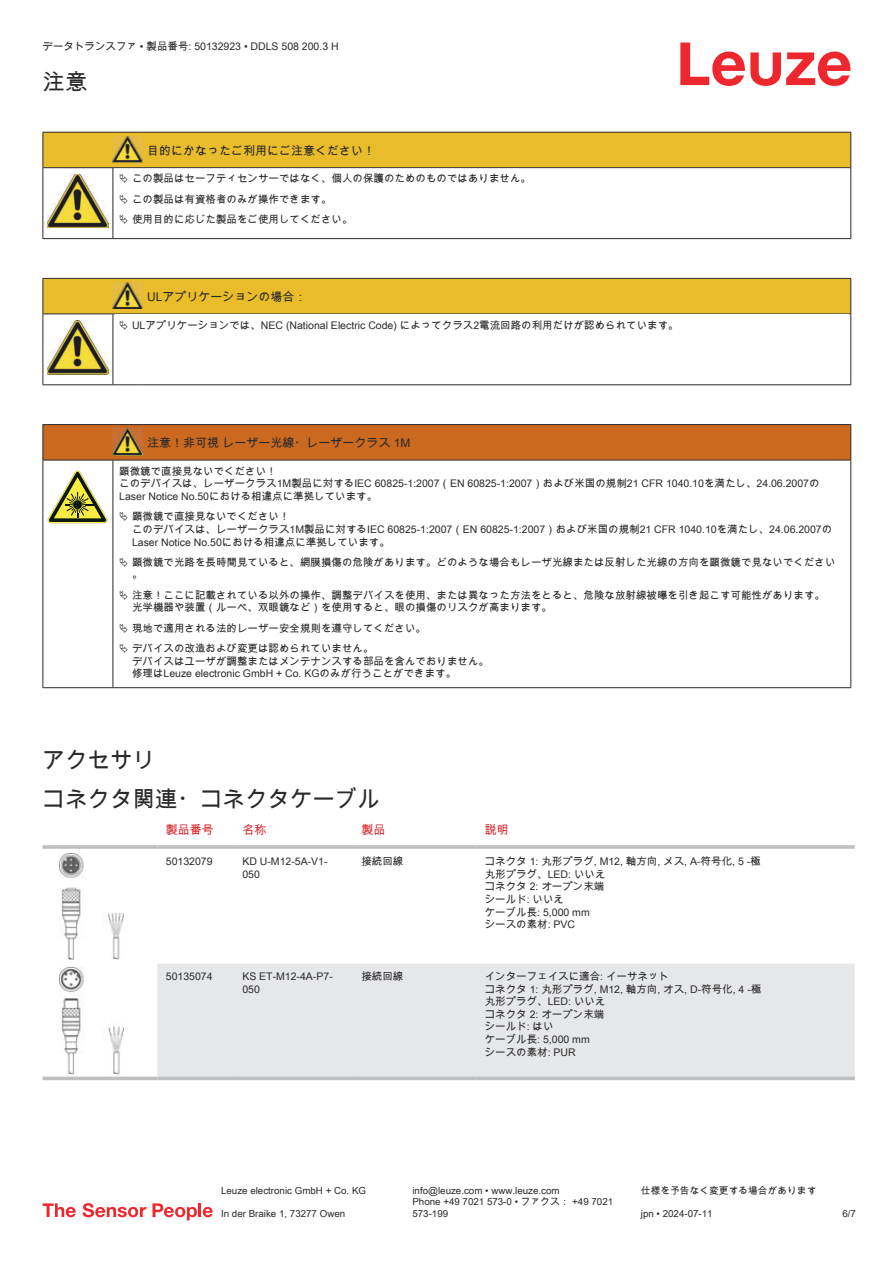
<style>
.page{position:relative;width:893px;height:1263px;background:#fff}
.page>*{position:absolute;margin:0;border:0;box-sizing:border-box;transform-origin:0 0}
.t1{font:22.5px/38.7px "Arial Unicode MS";color:#2b292a}
.t2{font:12px "Arial Unicode MS";color:#2b292a}
.t3{font:12px "Arial Unicode MS";color:#db2a30}
.t4{font:10.5px/12.6px "Arial Unicode MS";color:#2b292a}
.t5{font:9.75px/11.7px "Arial Unicode MS";color:#2b292a}
</style>
<div class="page">
<svg style="left:680px;top:43px;width:170px;height:43px"></svg>
<svg style="left:43px;top:959px;width:811px;height:122px"></svg>
<div style="left:157px;top:963px;width:698px;height:113px;background:#e6e7e9"></div>
<hr style="left:43px;top:845px;width:114px;height:4px;background:#c3c5c7">
<svg style="left:157px;top:845px;width:77px;height:4px"></svg>
<hr style="left:234px;top:845px;width:119px;height:4px;background:#c4c6c7">
<hr style="left:353px;top:845px;width:123px;height:4px;background:#c3c5c7">
<svg style="left:476px;top:845px;width:379px;height:4px;fill:#cacccd"></svg>
<svg style="left:43px;top:1076px;width:114px;height:4px"></svg>
<svg style="left:157px;top:1076px;width:77px;height:4px"></svg>
<svg style="left:234px;top:1076px;width:119px;height:4px"></svg>
<svg style="left:353px;top:1076px;width:123px;height:4px"></svg>
<svg style="left:476px;top:1076px;width:379px;height:4px;fill:#bdbfc1"></svg>
<img style="left:59px;top:853px;width:65px;height:106px">
<img style="left:59px;top:968px;width:65px;height:106px">
<svg style="left:43px;top:1203px;width:33px;height:14px"></svg>
<svg style="left:83px;top:1203px;width:63px;height:14px"></svg>
<svg style="left:153px;top:1203px;width:44px;height:17px"></svg>
<hr style="left:198px;top:1203px;width:3px;height:14px;background:#ed272d">
<svg style="left:203px;top:1207px;width:10px;height:10px"></svg>
<hr style="left:43px;top:238px;width:70px;height:1px;background:#2b292a">
<hr style="left:113px;top:238px;width:30px;height:1px;background:#2b292a">
<hr style="left:143px;top:238px;width:708px;height:1px;background:#2b292a">
<div style="left:44px;top:279px;width:806px;height:34px;background:#e8bc2a"></div>
<hr style="left:43px;top:278px;width:70px;height:1px;background:#2b292a">
<hr style="left:43px;top:279px;width:1px;height:34px;background:#2b292a">
<hr style="left:43px;top:313px;width:70px;height:1px;background:#2b292a">
<hr style="left:113px;top:278px;width:30px;height:1px;background:#2b292a">
<hr style="left:113px;top:313px;width:30px;height:1px;background:#2b292a">
<hr style="left:143px;top:278px;width:708px;height:1px;background:#2b292a">
<hr style="left:850px;top:279px;width:1px;height:34px;background:#2b292a">
<hr style="left:143px;top:313px;width:708px;height:1px;background:#2b292a">
<hr style="left:43px;top:314px;width:1px;height:66px;background:#2b292a">
<hr style="left:113px;top:314px;width:1px;height:66px;background:#2b292a">
<hr style="left:850px;top:314px;width:1px;height:66px;background:#2b292a">
<hr style="left:43px;top:384px;width:70px;height:1px;background:#2b292a">
<hr style="left:113px;top:384px;width:30px;height:1px;background:#2b292a">
<hr style="left:143px;top:384px;width:708px;height:1px;background:#2b292a">
<img style="left:113px;top:283px;width:30px;height:26px">
<img style="left:47px;top:320px;width:61px;height:54px">
<div style="left:44px;top:425px;width:806px;height:35px;background:#ca691f"></div>
<hr style="left:43px;top:424px;width:70px;height:1px;background:#2b292a">
<hr style="left:43px;top:425px;width:1px;height:35px;background:#2b292a">
<hr style="left:43px;top:460px;width:70px;height:1px;background:#2b292a">
<hr style="left:113px;top:424px;width:30px;height:1px;background:#2b292a">
<hr style="left:113px;top:460px;width:30px;height:1px;background:#2b292a">
<hr style="left:143px;top:424px;width:708px;height:1px;background:#2b292a">
<hr style="left:850px;top:425px;width:1px;height:35px;background:#2b292a">
<hr style="left:143px;top:460px;width:708px;height:1px;background:#2b292a">
<hr style="left:43px;top:460px;width:1px;height:223px;background:#2b292a">
<hr style="left:113px;top:460px;width:1px;height:223px;background:#2b292a">
<hr style="left:850px;top:460px;width:1px;height:223px;background:#2b292a">
<hr style="left:43px;top:687px;width:70px;height:1px;background:#2b292a">
<hr style="left:113px;top:687px;width:30px;height:1px;background:#2b292a">
<hr style="left:143px;top:687px;width:708px;height:1px;background:#2b292a">
<img style="left:113px;top:429px;width:30px;height:26px">
<svg style="left:47px;top:471px;width:60px;height:52px"></svg>
<svg style="left:43px;top:132px;width:808px;height:106px"></svg>
<p class="t4" style="left:43px;top:40px;width:298px">データトランスファ • 製品番号: 50132923 • DDLS 508 200.3 H</p>
<h1 class="t1" style="left:43px;top:62px;width:46px">注意</h1>
<p class="t2" style="left:147px;top:142px;width:229px">目的にかなったご利用にご注意ください！</p>
<p class="t4" style="left:132px;top:168px;width:400px;line-height:20.2px">この製品はセーフティセンサーではなく、個人の保護のためのものではありません。この製品は有資格者のみが操作できます。<br>使用目的に応じた製品をご使用してください。</p>
<p class="t2" style="left:147px;top:288px;width:161px">ULアプリケーションの場合：</p>
<p class="t4" style="left:132px;top:318px;width:548px">ULアプリケーションでは、NEC (National Electric Code) によってクラス2電流回路の利用だけが認められています。</p>
<p class="t2" style="left:147px;top:434px;width:265px">注意！非可視 レーザー光線・レーザークラス 1M</p>
<p class="t4" style="left:119px;top:465px;width:702px">顕微鏡で直接見ないでください！<br>このデバイスは、レーザークラス1M製品に対するIEC 60825-1:2007（EN 60825-1:2007）および米国の規制21 CFR 1040.10を満たし、24.06.2007の<br>Laser Notice No.50における相違点に準拠しています。</p>
<p class="t4" style="left:132px;top:510px;width:702px">顕微鏡で直接見ないでください！<br>このデバイスは、レーザークラス1M製品に対するIEC 60825-1:2007（EN 60825-1:2007）および米国の規制21 CFR 1040.10を満たし、24.06.2007の<br>Laser Notice No.50における相違点に準拠しています。</p>
<p class="t4" style="left:132px;top:556px;width:705px">顕微鏡で光路を長時間見ていると、網膜損傷の危険があります。どのような場合もレーザ光線または反射した光線の方向を顕微鏡で見ないでください。</p>
<p class="t4" style="left:132px;top:588px;width:694px">注意！ここに記載されている以外の操作、調整デバイスを使用、または異なった方法をとると、危険な放射線被曝を引き起こす可能性があります。光学機器や装置（ルーペ、双眼鏡など）を使用すると、眼の損傷のリスクが高まります。</p>
<p class="t4" style="left:132px;top:618px;width:295px;line-height:20.2px">現地で適用される法的レーザー安全規則を遵守してください。デバイスの改造および変更は認められていません。</p>
<p class="t4" style="left:132px;top:654px;width:358px">デバイスはユーザが調整またはメンテナンスする部品を含んでおりません。修理はLeuze electronic GmbH + Co. KGのみが行うことができます。</p>
<h1 class="t1" style="left:43px;top:740px;width:339px">アクセサリ<br>コネクタ関連・コネクタケーブル</h1>
<p class="t3" style="left:166px;top:821px;width:49px">製品番号</p>
<p class="t3" style="left:242px;top:821px;width:25px">名称</p>
<p class="t3" style="left:361px;top:821px;width:25px">製品</p>
<p class="t3" style="left:485px;top:821px;width:25px">説明</p>
<p class="t4" style="left:166px;top:855px;width:48px">50132079</p>
<p class="t4" style="left:242px;top:855px;width:87px">KD U-M12-5A-V1-<br>050</p>
<p class="t4" style="left:361px;top:855px;width:43px">接続回線</p>
<p class="t4" style="left:485px;top:855px;width:277px">コネクタ 1: 丸形プラグ, M12, 軸方向, メス, A-符号化, 5 -極丸形プラグ、LED: いいえ<br>コネクタ 2: オープン末端<br>シールド: いいえ<br>ケーブル長: 5,000 mm<br>シースの素材: PVC</p>
<p class="t4" style="left:166px;top:970px;width:48px">50135074</p>
<p class="t4" style="left:242px;top:970px;width:92px">KS ET-M12-4A-P7-<br>050</p>
<p class="t4" style="left:361px;top:970px;width:43px">接続回線</p>
<p class="t4" style="left:485px;top:970px;width:278px">インターフェイスに適合: イーサネット<br>コネクタ 1: 丸形プラグ, M12, 軸方向, オス, D-符号化, 4 -極丸形プラグ、LED: いいえ<br>コネクタ 2: オープン末端<br>シールド: はい<br>ケーブル長: 5,000 mm<br>シースの素材: PUR</p>
<p class="t5" style="left:221px;top:1184px;width:146px">Leuze electronic GmbH + Co. KG</p>
<p class="t5" style="left:412px;top:1184px;width:149px">info@leuze.com • www.leuze.com</p>
<p class="t5" style="left:641px;top:1184px;width:177px">仕様を予告なく変更する場合があります</p>
<p class="t5" style="left:221px;top:1207px;width:126px">In der Braike 1, 73277 Owen</p>
<p class="t5" style="left:412px;top:1196px;width:202px">Phone +49 7021 573-0 • ファクス： +49 7021<br>573-199</p>
<p class="t5" style="left:641px;top:1207px;width:73px">jpn • 2024-07-11</p>
<p class="t5" style="left:842px;top:1207px;width:15px">6/7</p>
</div>
